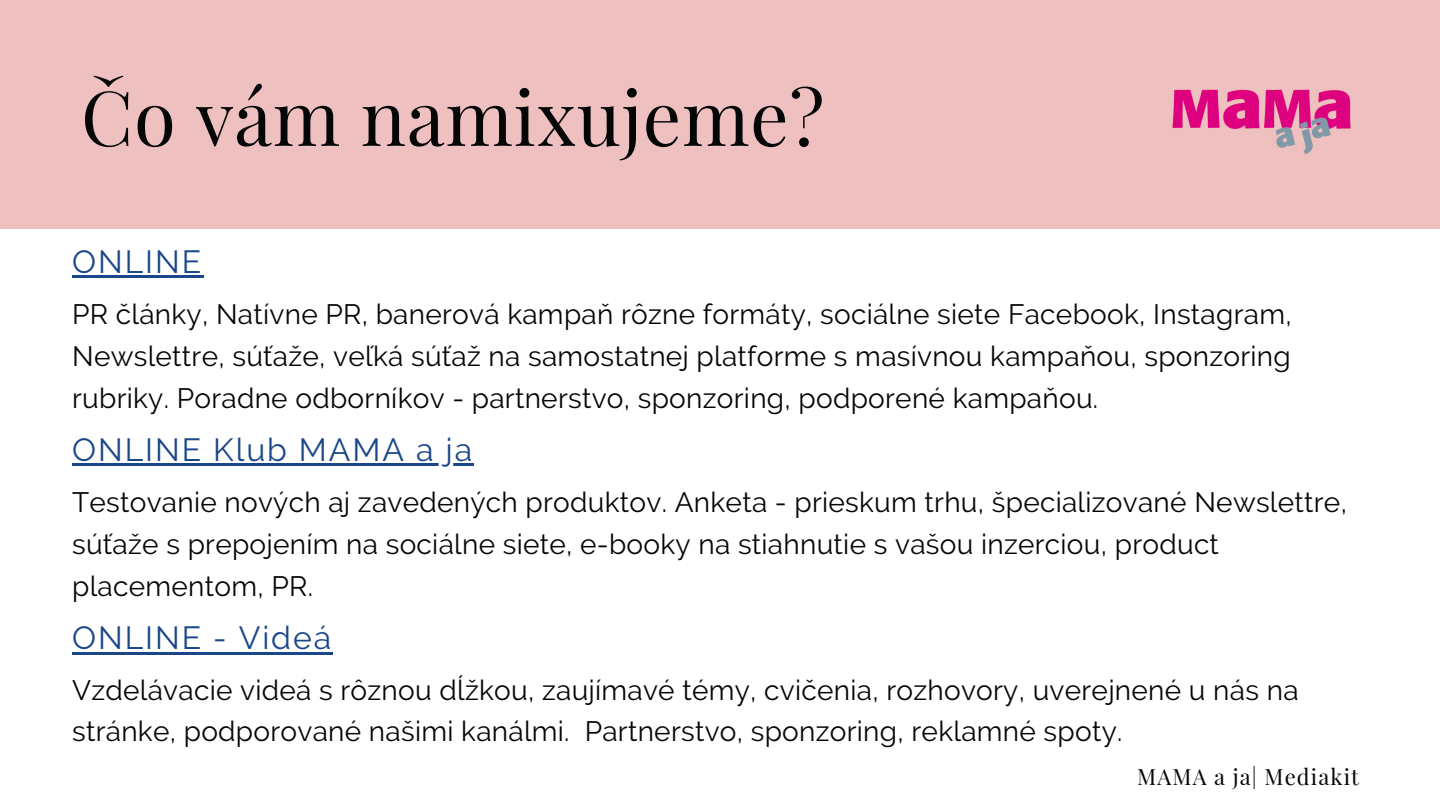
<style>
.page{position:relative;width:1440px;height:810px;background:#fff}
.page>*{position:absolute;margin:0;border:0;box-sizing:border-box;transform-origin:0 0}
.t1{font:76px "Playfair Display";letter-spacing:.01em;color:#050707}
.t2{font:32px "Raleway";letter-spacing:.06em;color:#1a4789}
.t3{font:28px/42px "Raleway";letter-spacing:.01em;color:#050707}
.t4{font:22px "Playfair Display";letter-spacing:.05em;color:#050707}
</style>
<div class="page">
<div style="left:0;top:0;width:1440px;height:229px;background:#eec0bf"></div>
<hr style="left:72px;top:275px;width:131px;height:3px;background:#1a4789">
<hr style="left:72px;top:463px;width:402px;height:3px;background:#1a4789">
<hr style="left:72px;top:652px;width:261px;height:3px;background:#1a4789">
<img style="left:1172px;top:89px;width:179px;height:66px">
<h1 class="t1" style="left:81px;top:64px;width:745px">Čo vám namixujeme?</h1>
<p class="t2" style="left:72px;top:243px;width:131px">ONLINE</p>
<p class="t3" style="left:72px;top:293px;width:1221px;text-align:justify">PR články, Natívne PR, banerová kampaň rôzne formáty, sociálne siete Facebook, Instagram, Newslettre, súťaže, veľká súťaž na samostatnej platforme s masívnou kampaňou, sponzoring rubriky. Poradne odborníkov - partnerstvo, sponzoring, podporené kampaňou.</p>
<p class="t2" style="left:72px;top:431px;width:401px">ONLINE Klub MAMA a ja</p>
<p class="t3" style="left:72px;top:481px;width:1276px">Testovanie nových aj zavedených produktov. Anketa - prieskum trhu, špecializované Newslettre, súťaže s prepojením na sociálne siete, e-booky na stiahnutie s vašou inzerciou, product placementom, PR.</p>
<p class="t2" style="left:72px;top:619px;width:261px">ONLINE - Videá</p>
<p class="t3" style="left:72px;top:669px;width:1228px;line-height:41.2px">Vzdelávacie videá s rôznou dĺžkou, zaujímavé témy, cvičenia, rozhovory, uverejnené u nás na stránke, podporované našimi kanálmi. Partnerstvo, sponzoring, reklamné spoty.</p>
<p class="t4" style="left:1137px;top:762px;width:223px">MAMA a ja| Mediakit</p>
</div>
